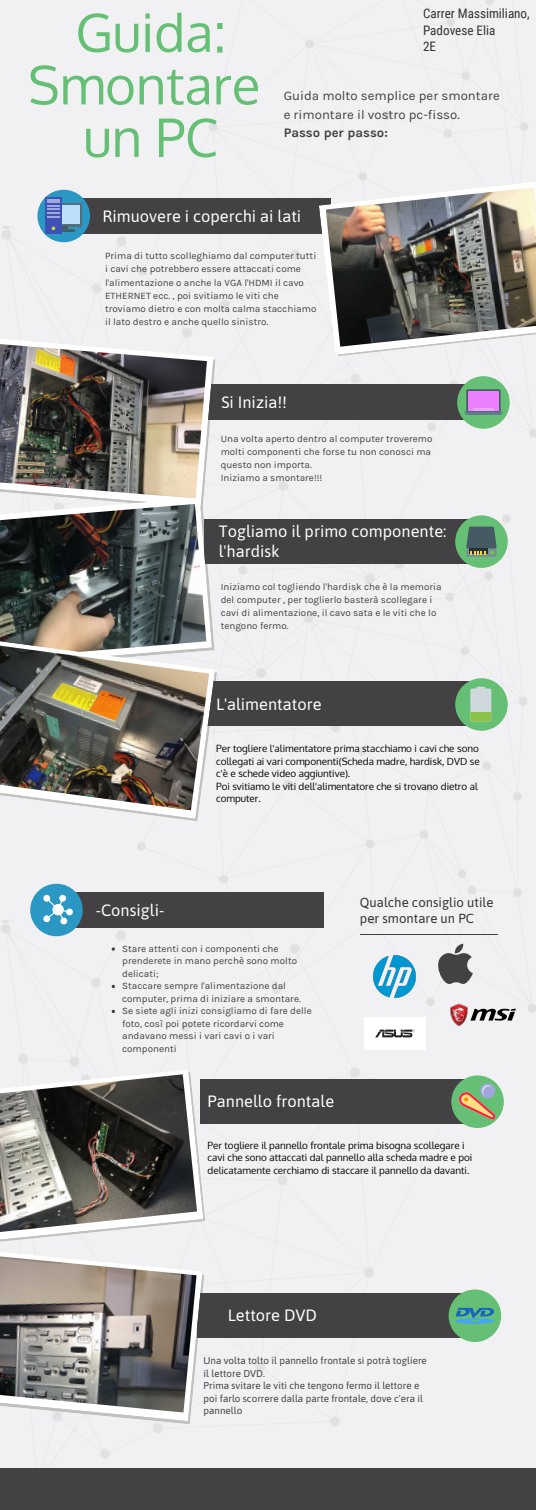
<style>
.page{position:relative;width:536px;height:1510px;background:#fff}
.page>*{position:absolute;margin:0;border:0;box-sizing:border-box;transform-origin:0 0}
.t1{font:52.5px/52.5px "Oxygen";color:#65bf74;text-align:center}
.t2{font:16.36px/20.3px "Asap";color:#fff}
.t3{font:13.12px/18.4px "Karla";color:#434143}
.t4{font:13.12px/16.4px "Asap";color:#333}
.t5{font:13.12px/16.4px "Roboto Condensed";color:#333}
.t6{font:700 13.12px "Karla";color:#434143}
.t7{font:9.8px/13.1px "Karla";color:#434143}
.t8{font:9.8px/12.4px "Oxygen";color:#000}
.t9{font:9.8px/12.4px "Asap";color:#434143}
</style>
<div class="page">
<div style="left:0;top:0;width:535px;height:1509px;background:#f1f1f3"></div>
<img style="left:0;top:918px;width:452px;height:541px">
<img style="left:137px;top:515px;width:398px;height:497px">
<img style="left:138px;top:0;width:397px;height:437px">
<svg style="left:0;top:1254px;width:204px;height:170px"></svg>
<div style="left:64px;top:198px;width:267px;height:36px;background:#434143"></div>
<svg style="left:137px;top:643px;width:80px;height:178px"></svg>
<div style="left:37px;top:190px;width:53px;height:52px;background:#2a98c3;border-radius:50%"></div>
<div style="left:205px;top:385px;width:274px;height:35px;background:#434143"></div>
<div style="left:457px;top:376px;width:52px;height:53px;background:#65bf74;border-radius:50%"></div>
<div style="left:203px;top:518px;width:274px;height:45px;background:#434143"></div>
<div style="left:455px;top:515px;width:52px;height:53px;background:#65bf74;border-radius:50%"></div>
<div style="left:201px;top:681px;width:274px;height:45px;background:#434143"></div>
<div style="left:455px;top:678px;width:52px;height:52px;background:#65bf74;border-radius:50%"></div>
<div style="left:56px;top:892px;width:268px;height:35px;background:#434143"></div>
<div style="left:30px;top:883px;width:53px;height:53px;background:#2a98c3;border-radius:50%"></div>
<svg style="left:43px;top:894px;width:30px;height:30px"></svg>
<svg style="left:112px;top:984px;width:3px;height:4px"></svg>
<svg style="left:112px;top:1009px;width:3px;height:4px"></svg>
<div style="left:200px;top:1078px;width:273px;height:45px;background:#434143"></div>
<div style="left:451px;top:1075px;width:52px;height:52px;background:#65bf74;border-radius:50%"></div>
<div style="left:197px;top:1292px;width:274px;height:45px;background:#434143"></div>
<div style="left:448px;top:1289px;width:53px;height:52px;background:#65bf74;border-radius:50%"></div>
<hr style="left:360px;top:934px;width:137px;height:1px;background:#434143">
<div style="left:0;top:1467px;width:536px;height:42px;background:#434143"></div>
<svg style="left:319px;top:181px;width:216px;height:174px"></svg>
<img style="left:325px;top:187px;width:210px;height:160px">
<svg style="left:0;top:338px;width:213px;height:116px"></svg>
<img style="left:0;top:344px;width:207px;height:153px">
<svg style="left:56px;top:497px;width:156px;height:144px"></svg>
<img style="left:0;top:504px;width:206px;height:137px">
<svg style="left:0;top:641px;width:215px;height:177px"></svg>
<img style="left:0;top:645px;width:209px;height:165px">
<svg style="left:0;top:1069px;width:203px;height:170px"></svg>
<img style="left:0;top:1074px;width:197px;height:157px">
<svg style="left:0;top:1251px;width:202px;height:169px"></svg>
<img style="left:0;top:1256px;width:196px;height:156px">
<img style="left:373px;top:956px;width:42px;height:42px">
<svg style="left:438px;top:943px;width:34px;height:41px"></svg>
<img style="left:364px;top:1017px;width:61px;height:32px">
<img style="left:450px;top:998px;width:65px;height:34px">
<svg style="left:466px;top:526px;width:30px;height:31px"></svg>
<div style="left:49px;top:203px;width:32px;height:23px;background:#546e7a"></div>
<div style="left:51px;top:205px;width:29px;height:19px;background:#bbdefb"></div>
<div style="left:45px;top:198px;width:17px;height:36px;background:#3f51b5"></div>
<hr style="left:47px;top:199px;width:13px;height:4px;background:#9fa8da">
<svg style="left:47px;top:205px;width:13px;height:12px"></svg>
<svg style="left:52px;top:226px;width:23px;height:6px"></svg>
<svg style="left:466px;top:389px;width:34px;height:23px"></svg>
<div style="left:468px;top:391px;width:30px;height:19px;background:#ea80fc"></div>
<hr style="left:473px;top:408px;width:20px;height:2px;background:#f4bafd">
<svg style="left:464px;top:409px;width:38px;height:6px"></svg>
<div style="left:470px;top:688px;width:21px;height:33px;background:#cfd8dc;border-radius:2px"></div>
<div style="left:476px;top:686px;width:9px;height:8px;background:#cfd8dc"></div>
<svg style="left:470px;top:712px;width:21px;height:9px"></svg>
<svg style="left:455px;top:1307px;width:39px;height:16px"></svg>
<svg style="left:459px;top:1083px;width:36px;height:36px"></svg>
<h1 class="t1" style="left:28px;top:7px;width:233px">Guida:<br>Smontare un PC</h1>
<h3 class="t5" style="left:423px;top:5px;width:108px">Carrer Massimiliano,<br>Padovese Elia<br>2E</h3>
<h3 class="t3" style="left:283px;top:87px;width:217px">Guida molto semplice per smontare e rimontare il vostro pc-fisso.</h3>
<h3 class="t6" style="left:283px;top:125px;width:106px">Passo per passo:</h3>
<h2 class="t2" style="left:102px;top:205px;width:200px">Rimuovere i coperchi ai lati</h2>
<p class="t7" style="left:105px;top:250px;width:213px">Prima di tutto scolleghiamo dal computer tutti i cavi che potrebbero essere attaccati come l'alimentazione o anche la VGA l'HDMI il cavo ETHERNET ecc. , poi svitiamo le viti che troviamo dietro e con molta calma stacchiamo il lato destro e anche quello sinistro.</p>
<h2 class="t2" style="left:221px;top:391px;width:67px">Si Inizia!!</h2>
<p class="t7" style="left:220px;top:432px;width:213px">Una volta aperto dentro al computer troveremo molti componenti che forse tu non conosci ma questo non importa.<br>Iniziamo a smontare!!!</p>
<h2 class="t2" style="left:219px;top:520px;width:229px">Togliamo il primo componente: l'hardisk</h2>
<p class="t7" style="left:220px;top:580px;width:222px">Iniziamo col togliendo l'hardisk che è la memoria del computer , per toglierlo basterà scollegare i cavi di alimentazione, il cavo sata e le viti che lo tengono fermo.</p>
<h2 class="t2" style="left:216px;top:693px;width:107px">L'alimentatore</h2>
<p class="t8" style="left:216px;top:742px;width:265px">Per togliere l'alimentatore prima stacchiamo i cavi che sono collegati ai vari componenti(Scheda madre, hardisk, DVD se c'è e schede video aggiuntive).<br>Poi svitiamo le viti dell'alimentatore che si trovano dietro al computer.</p>
<h2 class="t2" style="left:96px;top:899px;width:70px">-Consigli-</h2>
<h3 class="t4" style="left:360px;top:893px;width:135px">Qualche consiglio utile per smontare un PC</h3>
<p class="t7" style="left:122px;top:942px;width:191px;line-height:12.5px">Stare attenti con i componenti che prenderete in mano perchè sono molto delicati;<br>Staccare sempre l'alimentazione dal computer, prima di iniziare a smontare.<br>Se siete agli inizi consigliamo di fare delle foto, così poi potete ricordarvi come andavano messi i vari cavi o i vari componenti</p>
<h2 class="t2" style="left:207px;top:1090px;width:128px">Pannello frontale</h2>
<p class="t8" style="left:207px;top:1139px;width:266px">Per togliere il pannello frontale prima bisogna scollegare i cavi che sono attaccati dal pannello alla scheda madre e poi delicatamente cerchiamo di staccare il pannello da davanti.</p>
<h2 class="t2" style="left:228px;top:1304px;width:91px">Lettore DVD</h2>
<p class="t9" style="left:203px;top:1354px;width:225px">Una volta tolto il pannello frontale si potrà togliere il lettore DVD.<br>Prima svitare le viti che tengono fermo il lettore e poi farlo scorrere dalla parte frontale, dove c'era il pannello</p>
</div>
